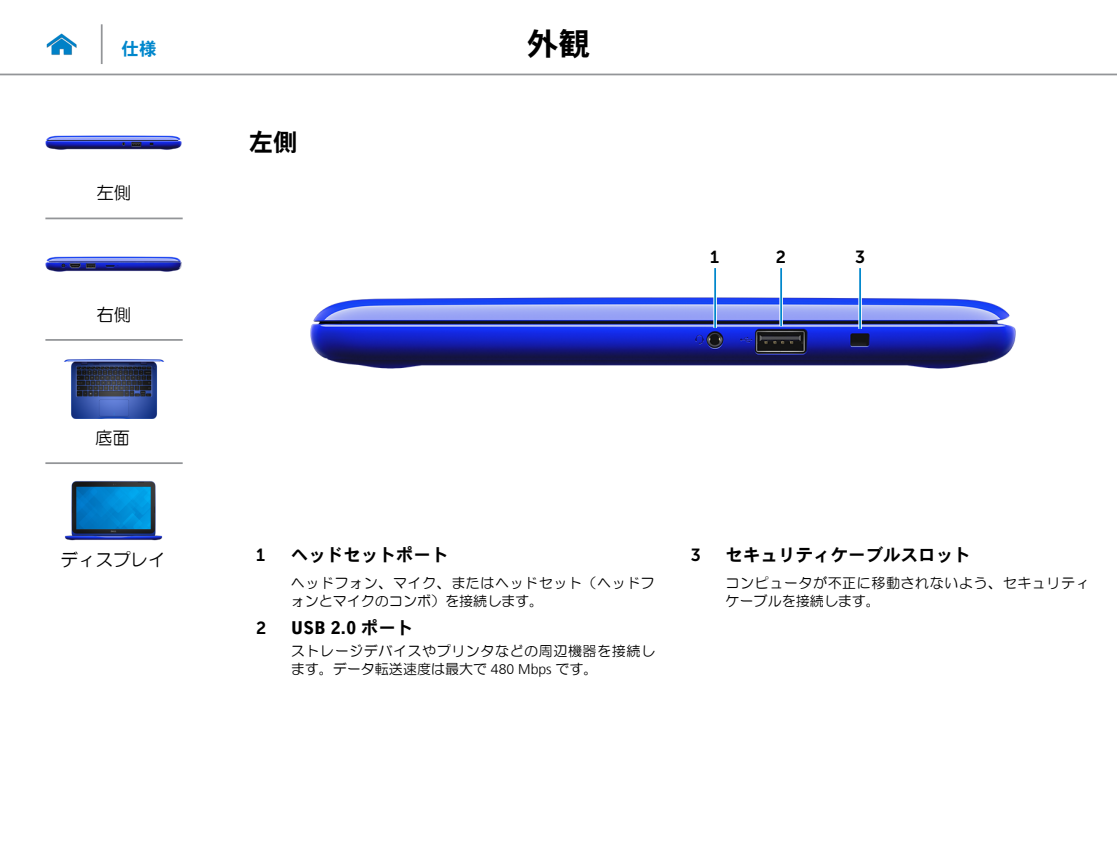
<style>
.page{position:relative;width:1117px;height:844px;background:#fff}
.page>*{position:absolute;margin:0;border:0;box-sizing:border-box;transform-origin:0 0}
.t1{font:31.5px "DFHS Gothic W7 WIN RKSJ H";color:#000}
.Head2{font:24.5px "DFHS Gothic W7 WIN RKSJ H";color:#000}
.Callout_Head{font:17.5px "DFHS Gothic W7 WIN RKSJ H";color:#000}
.t2{font:17.5px "HG Maru Gothic MPRO";color:#000}
.Callout_Head-2{font:900 17.5px "Bell Gothic BT";color:#000}
.Callout_Head-3{font:17.5px "Museo Sans For Dell 700";color:#000}
.Callout-L{font:700 17.5px "Museo Sans For Dell";color:#000}
.Hyperlink{font:17.5px "DFHS Gothic W7 WIN RKSJ H";color:#0087cc}
.Callout_Head-4{font:14px/17.5px "HG Maru Gothic MPRO";letter-spacing:.04em;color:#000}
.Callout_description{font:14px/17.5px "HG Maru Gothic MPRO";letter-spacing:.04em;color:#000}
.s1{font-family:"DFHS Gothic W7 WIN RKSJ H";font-weight:400}
.s2{font-family:"Frutiger 45";font-weight:300}
</style>
<div class="page">
<hr style="left:0;top:74px;width:1116px;height:1px;background:#939598">
<img style="left:46px;top:33px;width:31px;height:22px">
<img style="left:310px;top:297px;width:706px;height:72px">
<hr style="left:713px;top:268px;width:3px;height:60px;background:#fff">
<hr style="left:714px;top:268px;width:1px;height:60px;background:#0087cc">
<hr style="left:779px;top:268px;width:3px;height:58px;background:#fff">
<hr style="left:780px;top:268px;width:1px;height:58px;background:#0087cc">
<hr style="left:858px;top:268px;width:3px;height:61px;background:#fff">
<hr style="left:859px;top:268px;width:1px;height:61px;background:#0087cc">
<hr style="left:101px;top:24px;width:2px;height:40px;background:#939598">
<img style="left:45px;top:135px;width:137px;height:15px">
<img style="left:45px;top:256px;width:137px;height:16px">
<img style="left:64px;top:359px;width:100px;height:59px">
<img style="left:65px;top:481px;width:98px;height:59px">
<hr style="left:45px;top:217px;width:138px;height:2px;background:#939598">
<hr style="left:45px;top:339px;width:138px;height:2px;background:#939598">
<hr style="left:45px;top:462px;width:138px;height:2px;background:#939598">
<p class="Hyperlink" style="left:122px;top:40px;width:36px">仕様</p>
<h1 class="t1" style="left:527px;top:28px;width:64px">外観</h1>
<p class="t2" style="left:96px;top:184px;width:36px">左側</p>
<p class="t2" style="left:96px;top:306px;width:36px">右側</p>
<p class="Head2" style="left:249px;top:129px;width:50px">左側</p>
<p class="Callout-L" style="left:710px;top:247px;width:10px">1</p>
<p class="Callout-L" style="left:775px;top:247px;width:12px">2</p>
<p class="Callout_Head-3" style="left:854px;top:247px;width:12px">3</p>
<p class="t2" style="left:95px;top:428px;width:37px">底面</p>
<p class="t2" style="left:60px;top:551px;width:106px">ディスプレイ</p>
<p class="Callout_Head-3" style="left:256px;top:544px;width:10px">1</p>
<p class="Callout_Head" style="left:291px;top:545px;width:159px">ヘッドセットポート</p>
<p class="Callout_Head-4" style="left:291px;top:574px;width:365px">ヘッドフォン、マイク、またはヘッドセット（ヘッドフォンとマイクのコンボ）を接続します。</p>
<p class="Callout_Head-3" style="left:256px;top:617px;width:12px">2</p>
<p class="Callout_Head-2" style="left:291px;top:616px;width:124px">USB 2.0 <span class="s1">ポート</span></p>
<p class="Callout_description" style="left:291px;top:642px;width:365px">ストレージデバイスやプリンタなどの周辺機器を接続します。データ転送速度は最大で <span class="s2">480 Mbps</span> です。</p>
<p class="Callout_Head-3" style="left:690px;top:544px;width:12px">3</p>
<p class="Callout_Head" style="left:725px;top:545px;width:246px">セキュリティケーブルスロット</p>
<p class="Callout_Head-4" style="left:725px;top:574px;width:365px">コンピュータが不正に移動されないよう、セキュリティケーブルを接続します。</p>
</div>
